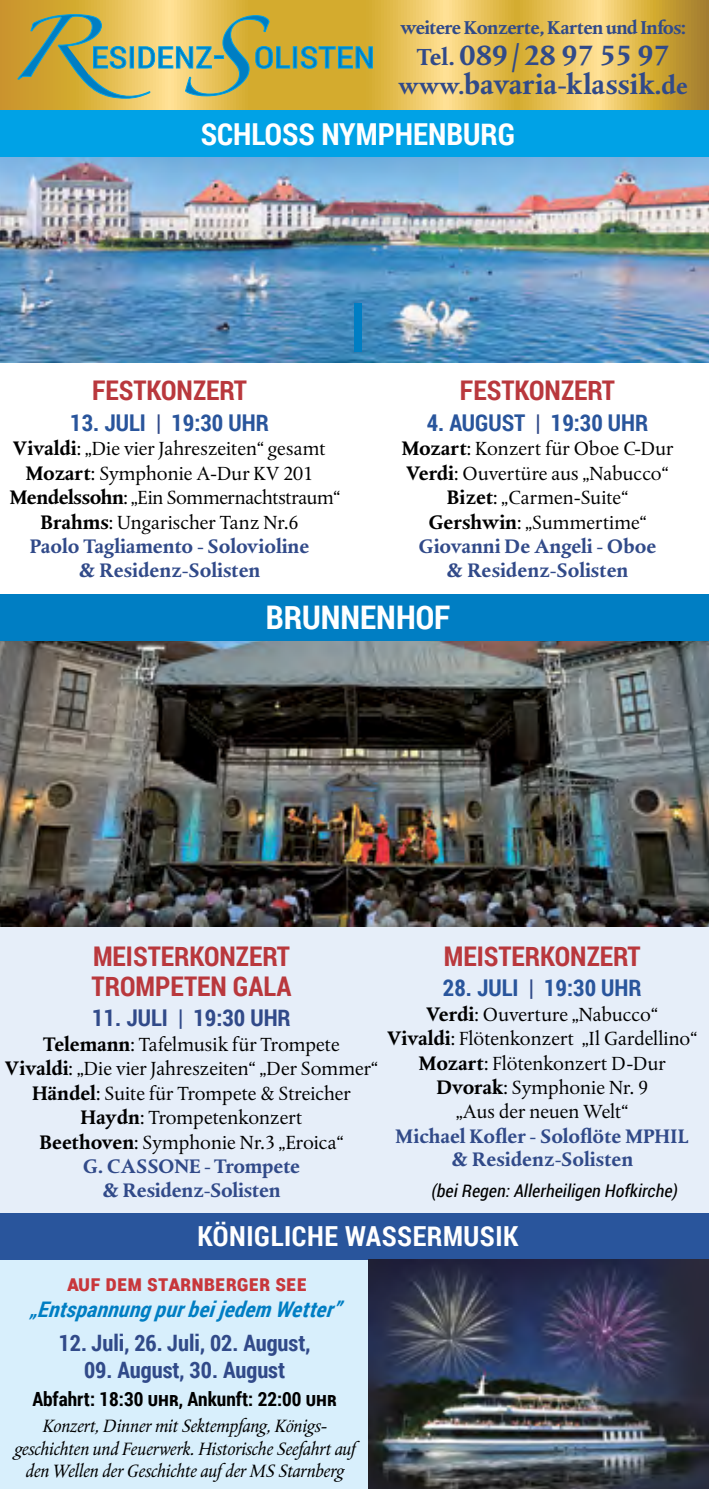
<style>
.page{position:relative;width:709px;height:1489px;background:#fff}
.page>*{position:absolute;margin:0;border:0;box-sizing:border-box;transform-origin:0 0}
.t1{font:700 32.5px "Roboto Condensed";color:#fff}
.t2{font:700 30.25px "Roboto Condensed";color:#fff}
.t3{font:700 28.5px/28.5px "Albertina";color:#314a89;text-align:center}
.t4{font:700 27.5px "Roboto Condensed";letter-spacing:.02em;color:#fff}
.t5{font:27.5px "Beatrice";color:#000}
.t6{font:700 27px/30px "Roboto Condensed";color:#b9383d}
.t7{font:700 23px "Roboto Condensed";color:#29559c}
.t8{font:700 23px "Roboto Condensed";color:#314a89}
.t9{font:700 22.5px "Roboto Condensed";color:#314a89}
.t10{font:700 22.5px "Roboto Condensed";color:#c8373b}
.t11{font:italic 700 21.5px "Roboto Condensed";color:#007ec3}
.t12{font:20px/24.5px "Albertina";color:#000;text-align:center}
.t13{font:700 20px/23.8px "Albertina";color:#314a89;text-align:center}
.t14{font:700 19.5px "Roboto Condensed";color:#000}
.t15{font:700 19px "Albertina";letter-spacing:-.03em;color:#314a89}
.t16{font:italic 18.75px/22.5px "Albertina";letter-spacing:-.01em;color:#000;text-align:center}
.t17{font:italic 17.5px "Roboto Condensed";color:#000}
.s1{font-size:23.75px}
.s2{font-size:26.25px}
.s3{color:#314a89}
.s4{font-weight:700}
.s5{font-weight:700;color:#314a89}
</style>
<div class="page">
<div style="left:0;top:637px;width:709px;height:600px;background:#e6eef9"></div>
<img style="left:0;top:640px;width:709px;height:286px">
<svg style="left:0;top:0;width:709px;height:111px"></svg>
<img style="left:0;top:157px;width:709px;height:205px">
<div style="left:0;top:594px;width:709px;height:46px;background:#007ec3"></div>
<div style="left:0;top:111px;width:709px;height:46px;background:#00a2e6"></div>
<div style="left:354px;top:303px;width:8px;height:49px;background:#007ec3"></div>
<svg style="left:18px;top:14px;width:354px;height:84px"></svg>
<div style="left:0;top:1257px;width:377px;height:231px;background:#d8effc"></div>
<div style="left:0;top:1213px;width:709px;height:46px;background:#29559c"></div>
<img style="left:369px;top:1259px;width:340px;height:229px">
<p class="t15" style="left:400px;top:17px;width:287px">weitere Konzerte, Karten und Infos:</p>
<h3 class="t3" style="left:398px;top:42px;width:291px"><span class="s1">Tel.</span> 089/28 97 55 97 <span class="s1">www.</span>bavaria-klassik<span class="s2">.d</span><span class="s1">e</span></h3>
<h2 class="t2" style="left:201px;top:113px;width:316px">SCHLOSS NYMPHENBURG</h2>
<h3 class="t6" style="left:92px;top:374px;width:156px">FESTKONZERT</h3>
<p class="t7" style="left:70px;top:406px;width:200px">13. JULI <span class="s3">|</span> 19:30 UHR</p>
<p class="t12" style="left:10px;top:436px;width:332px"><span class="s4">Vivaldi</span>: „Die vier Jahreszeiten“ gesamt<br><span class="s4">Mozart</span>: Symphonie A-Dur KV 201<br><span class="s4">Mendelssohn</span>: „Ein Sommernachtstraum“<br><span class="s4">Brahms</span>: Ungarischer Tanz Nr.6<br><span class="s5">Paolo Tagliamento - Solovioline<br>&amp; Residenz-Solisten</span></p>
<h1 class="t1" style="left:266px;top:594px;width:186px">BRUNNENHOF</h1>
<h3 class="t6" style="left:460px;top:374px;width:156px">FESTKONZERT</h3>
<p class="t7" style="left:426px;top:406px;width:223px">4. AUGUST <span class="s3">|</span> 19:30 UHR</p>
<p class="t12" style="left:402px;top:436px;width:273px"><span class="s4">Mozart</span>: Konzert für Oboe C-Dur<br><span class="s4">Verdi</span>: Ouvertüre aus „Nabucco“<br><span class="s4">Bizet</span>: „Carmen-Suite“<br><span class="s4">Gershwin</span>: „Summertime“<br><span class="s5">Giovanni De Angeli - Oboe<br>&amp; Residenz-Solisten</span></p>
<h3 class="t6" style="left:92px;top:939px;width:201px">MEISTERKONZERT<br>TROMPETEN GALA</h3>
<p class="t8" style="left:92px;top:1001px;width:200px">11. JULI | 19:30 UHR</p>
<p class="t12" style="left:5px;top:1032px;width:374px"><span class="s4">Telemann</span>: Tafelmusik für Trompete<br><span class="s4">Vivaldi</span>: „Die vier Jahreszeiten“ „Der Sommer“<br><span class="s4">Händel</span>: Suite für Trompete &amp; Streicher<br><span class="s4">Haydn</span>: Trompetenkonzert<br><span class="s4">Beethoven</span>: Symphonie Nr.3 „Eroica“<br><span class="s5">G. CASSONE - Trompete<br>&amp; Residenz-Solisten</span></p>
<h3 class="t6" style="left:444px;top:939px;width:198px">MEISTERKONZERT</h3>
<p class="t7" style="left:443px;top:971px;width:200px">28. JULI <span class="s3">|</span> 19:30 UHR</p>
<p class="t12" style="left:387px;top:1002px;width:311px"><span class="s4">Verdi</span>: Ouverture „Nabucco“<br><span class="s4">Vivaldi</span>: Flötenkonzert „Il Gardellino“<br><span class="s4">Mozart</span>: Flötenkonzert D-Dur<br><span class="s4">Dvorak</span>: Symphonie Nr. 9<br>„Aus der neuen Welt“</p>
<p class="t13" style="left:395px;top:1123px;width:295px">Michael Kofler - Soloflöte MPHIL &amp; Residenz-Solisten</p>
<p class="t17" style="left:431px;top:1178px;width:252px">(beiRegen:Allerheiligen Hofkirche)</p>
<h3 class="t4" style="left:197px;top:1216px;width:322px">KÖNIGLICHE WASSERMUSIK</h3>
<p class="t10" style="left:67px;top:1266px;width:241px">AUF DEM STARNBERGER SEE</p>
<p class="t11" style="left:29px;top:1294px;width:321px">„entspannungpurbeijedemwetter”</p>
<p class="t9" style="left:59px;top:1326px;width:253px">12. JULI, 26. JULI, 02. AUGUST,</p>
<p class="t9" style="left:84px;top:1354px;width:203px">09. AUGUST, 30. AUGUST</p>
<p class="t14" style="left:32px;top:1385px;width:306px">ABFAHRT: 18:30 UHR, ANKUNFT: 22:00 UHR</p>
<p class="t16" style="left:14px;top:1414px;width:343px">Konzert, Dinner mit Sektempfang, Königs&shy;geschichten und Feuerwerk.Historische Seefahrt auf den Wellen der Geschichte auf der MS Starnberg</p>
<h3 class="t5" style="left:35px;top:1431px;width:35px">32</h3>
</div>
